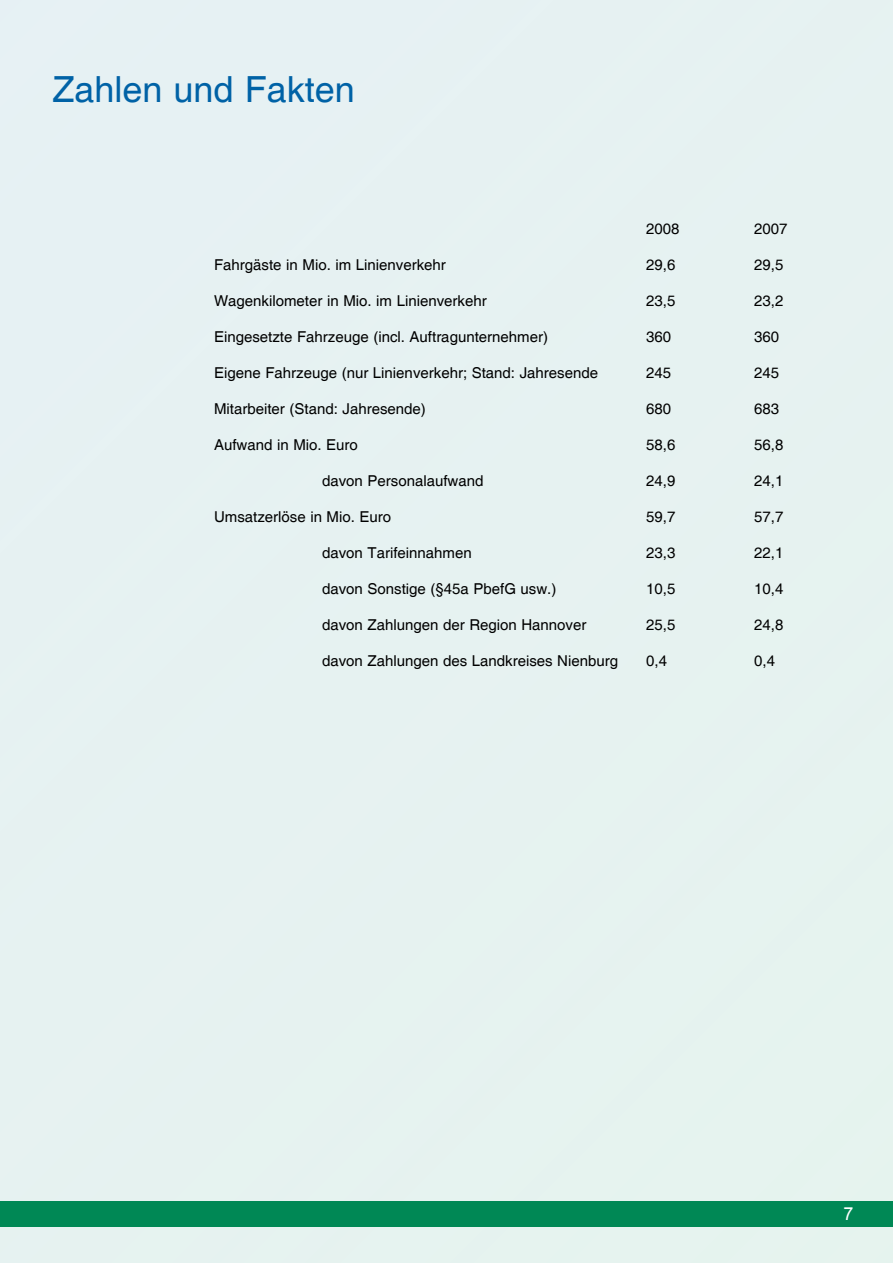
<style>
.page{position:relative;width:893px;height:1263px;background:#e6f2f1}
.page>*{position:absolute;margin:0;border:0;box-sizing:border-box;transform-origin:0 0}
.t1{font:36px "Helvetica";color:#0062a6}
.t2{font:18px "Arial";color:#fff}
.t3{font:15px "Helvetica";color:#000}
</style>
<div class="page">
<div style="left:0;top:1201px;width:893px;height:25px;background:#085"></div>
<h1 class="t1" style="left:53px;top:68px;width:304px">Zahlen und Fakten</h1>
<p class="t3" style="left:646px;top:220px;width:35px">2008</p>
<p class="t3" style="left:754px;top:220px;width:35px">2007</p>
<p class="t3" style="left:214px;top:256px;width:233px">Fahrgäste in Mio. im Linienverkehr</p>
<p class="t3" style="left:646px;top:256px;width:31px">29,6</p>
<p class="t3" style="left:754px;top:256px;width:31px">29,5</p>
<p class="t3" style="left:214px;top:292px;width:274px">Wagenkilometer in Mio. im Linienverkehr</p>
<p class="t3" style="left:646px;top:292px;width:31px">23,5</p>
<p class="t3" style="left:754px;top:292px;width:31px">23,2</p>
<p class="t3" style="left:214px;top:328px;width:335px">Eingesetzte Fahrzeuge (incl. Auftragunternehmer)</p>
<p class="t3" style="left:646px;top:328px;width:27px">360</p>
<p class="t3" style="left:754px;top:328px;width:27px">360</p>
<p class="t3" style="left:214px;top:364px;width:385px">Eigene Fahrzeuge (nur Linienverkehr; Stand: Jahresende</p>
<p class="t3" style="left:646px;top:364px;width:27px">245</p>
<p class="t3" style="left:754px;top:364px;width:27px">245</p>
<p class="t3" style="left:214px;top:400px;width:213px">Mitarbeiter (Stand: Jahresende)</p>
<p class="t3" style="left:646px;top:400px;width:27px">680</p>
<p class="t3" style="left:754px;top:400px;width:27px">683</p>
<p class="t3" style="left:214px;top:436px;width:145px">Aufwand in Mio. Euro</p>
<p class="t3" style="left:646px;top:436px;width:31px">58,6</p>
<p class="t3" style="left:754px;top:436px;width:31px">56,8</p>
<p class="t3" style="left:322px;top:472px;width:163px">davon Personalaufwand</p>
<p class="t3" style="left:646px;top:472px;width:31px">24,9</p>
<p class="t3" style="left:754px;top:472px;width:31px">24,1</p>
<p class="t3" style="left:214px;top:508px;width:179px">Umsatzerlöse in Mio. Euro</p>
<p class="t3" style="left:646px;top:508px;width:31px">59,7</p>
<p class="t3" style="left:754px;top:508px;width:31px">57,7</p>
<p class="t3" style="left:322px;top:544px;width:151px">davon Tarifeinnahmen</p>
<p class="t3" style="left:646px;top:544px;width:31px">23,3</p>
<p class="t3" style="left:754px;top:544px;width:31px">22,1</p>
<p class="t3" style="left:322px;top:580px;width:236px">davon Sonstige (§45a PbefG usw.)</p>
<p class="t3" style="left:646px;top:580px;width:31px">10,5</p>
<p class="t3" style="left:754px;top:580px;width:31px">10,4</p>
<p class="t3" style="left:322px;top:616px;width:266px">davon Zahlungen der Region Hannover</p>
<p class="t3" style="left:646px;top:616px;width:31px">25,5</p>
<p class="t3" style="left:754px;top:616px;width:31px">24,8</p>
<p class="t3" style="left:322px;top:652px;width:298px">davon Zahlungen des Landkreises Nienburg</p>
<p class="t3" style="left:646px;top:652px;width:22px">0,4</p>
<p class="t3" style="left:754px;top:652px;width:22px">0,4</p>
<p class="t2" style="left:843px;top:1202px;width:12px">7</p>
</div>
